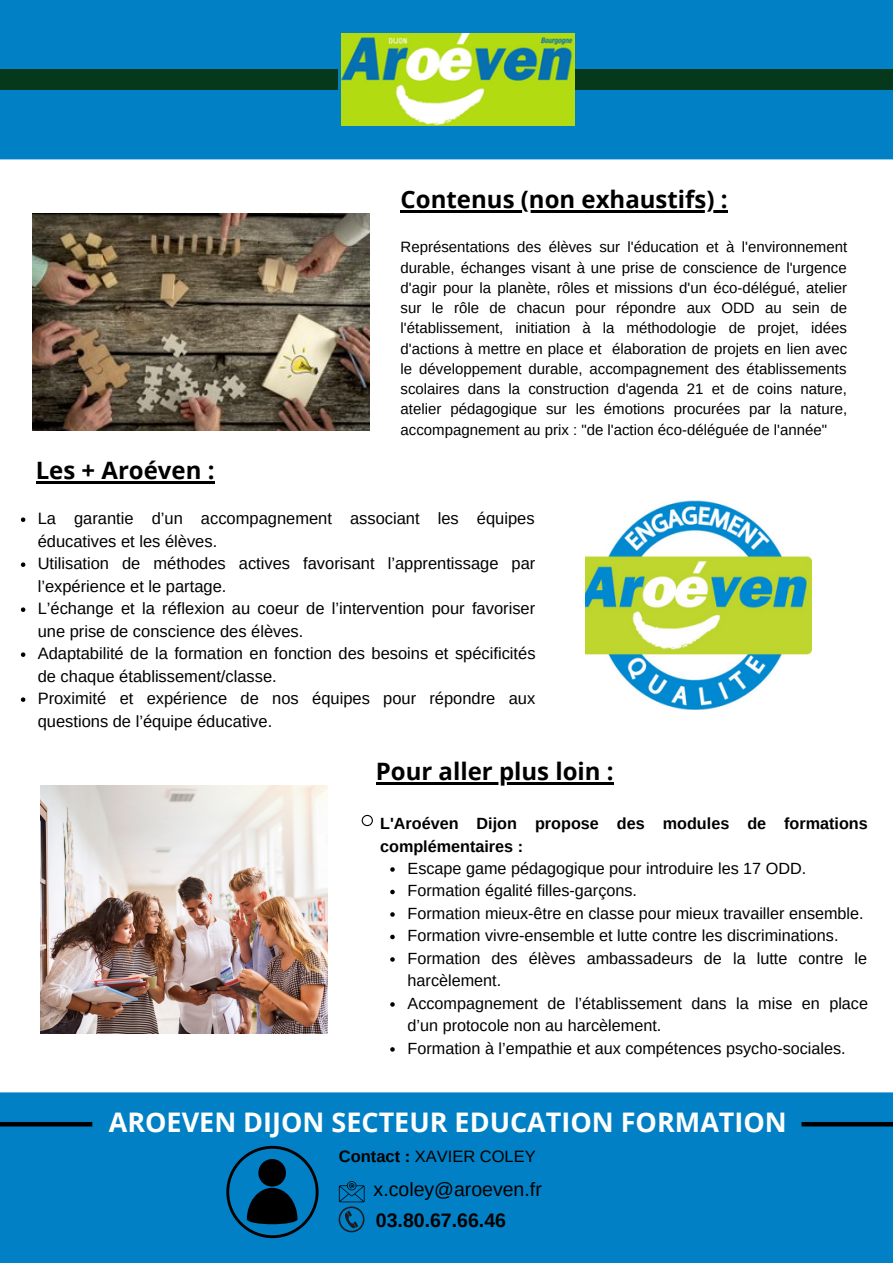
<style>
.page{position:relative;width:893px;height:1264px;background:#fff}
.page>*{position:absolute;margin:0;border:0;box-sizing:border-box;transform-origin:0 0}
.t1{font:700 27px "Open Sans";color:#fefefd}
.t2{font:700 24px "Open Sans";color:#000}
.t3{font:19.5px "Arimo";color:#000}
.t4{font:700 19.5px "Arimo";color:#000}
.t5{font:16.5px/22.5px "Arimo";color:#000}
.t6{font:16.2px/22.5px "Arimo";color:#000}
.t7{font:700 16.2px/22.5px "Arimo";color:#000}
.t8{font:15px/20.2px "Arimo";color:#000;text-align:justify}
.s1{font-weight:700}
</style>
<div class="page">
<img style="left:32px;top:213px;width:337px;height:217px">
<div style="left:0;top:0;width:892px;height:159px;background:#0180c5"></div>
<div style="left:0;top:69px;width:338px;height:11px;background:#06391c"></div>
<div style="left:0;top:80px;width:338px;height:10px;background:#06391c"></div>
<div style="left:554px;top:69px;width:338px;height:11px;background:#06391c"></div>
<div style="left:554px;top:80px;width:338px;height:10px;background:#06391c"></div>
<img style="left:586px;top:500px;width:225px;height:209px">
<img style="left:41px;top:785px;width:286px;height:248px">
<div style="left:0;top:1092px;width:892px;height:170px;background:#0180c5"></div>
<div style="left:0;top:1121px;width:92px;height:5px;background:#000"></div>
<div style="left:801px;top:1121px;width:91px;height:5px;background:#000"></div>
<svg style="left:338px;top:1180px;width:26px;height:52px"></svg>
<svg style="left:226px;top:1145px;width:92px;height:93px;background:#005584"></svg>
<svg style="left:361px;top:814px;width:12px;height:12px"></svg>
<hr style="left:400px;top:210px;width:327px;height:2px;background:#000">
<svg style="left:21px;top:517px;width:4px;height:5px"></svg>
<svg style="left:21px;top:562px;width:4px;height:5px"></svg>
<svg style="left:21px;top:607px;width:4px;height:5px"></svg>
<svg style="left:21px;top:652px;width:4px;height:5px"></svg>
<svg style="left:21px;top:697px;width:4px;height:5px"></svg>
<hr style="left:36px;top:481px;width:178px;height:2px;background:#000">
<hr style="left:376px;top:782px;width:237px;height:2px;background:#000">
<svg style="left:390px;top:867px;width:4px;height:4px"></svg>
<svg style="left:390px;top:889px;width:4px;height:5px"></svg>
<svg style="left:390px;top:912px;width:4px;height:4px"></svg>
<svg style="left:390px;top:934px;width:4px;height:5px"></svg>
<svg style="left:390px;top:957px;width:4px;height:4px"></svg>
<svg style="left:390px;top:1002px;width:4px;height:4px"></svg>
<svg style="left:390px;top:1047px;width:4px;height:4px"></svg>
<img style="left:341px;top:33px;width:234px;height:92px">
<h2 class="t2" style="left:36px;top:453px;width:180px">Les + Aroéven :</h2>
<h2 class="t2" style="left:400px;top:182px;width:328px">Contenus (non exhaustifs) :</h2>
<p class="t8" style="left:400px;top:237px;width:448px">Représentations des élèves sur l'éducation et à l'environnement durable, échanges visant à une prise de conscience de l'urgence d'agir pour la planète, rôles et missions d'un éco-délégué, atelier sur le rôle de chacun pour répondre aux ODD au sein de l'établissement, initiation à la méthodologie de projet, idées d'actions à mettre en place et élaboration de projets en lien avec le développement durable, accompagnement des établissements scolaires dans la construction d'agenda 21 et de coins nature, atelier pédagogique sur les émotions procurées par la nature, accompagnement au prix : "de l'action éco-déléguée de l'année"</p>
<p class="t5" style="left:38px;top:507px;width:499px">La garantie d’un accompagnement associant les équipes éducatives et les élèves.<br>Utilisation de méthodes actives favorisant l’apprentissage par l’expérience et le partage.<br>L’échange et la réflexion au coeur de l’intervention pour favoriser une prise de conscience des élèves.<br>Adaptabilité de la formation en fonction des besoins et spécificités de chaque établissement/classe.<br>Proximité et expérience de nos équipes pour répondre aux questions de l’équipe éducative.</p>
<h2 class="t2" style="left:376px;top:754px;width:239px">Pour aller plus loin :</h2>
<p class="t7" style="left:380px;top:812px;width:489px">L'Aroéven Dijon propose des modules de formations complémentaires :</p>
<p class="t6" style="left:407px;top:857px;width:462px">Escape game pédagogique pour introduire les 17 ODD.<br>Formation égalité filles-garçons.<br>Formation mieux-être en classe pour mieux travailler ensemble.<br>Formation vivre-ensemble et lutte contre les discriminations.<br>Formation des élèves ambassadeurs de la lutte contre le harcèlement.<br>Accompagnement de l’établissement dans la mise en place d’un protocole non au harcèlement.<br>Formation à l’empathie et aux compétences psycho-sociales.</p>
<h1 class="t1" style="left:109px;top:1102px;width:679px">AROEVEN DIJON SECTEUR EDUCATION FORMATION</h1>
<p class="t5" style="left:339px;top:1145px;width:198px"><span class="s1">Contact :</span> XAVIER COLEY</p>
<h3 class="t3" style="left:373px;top:1178px;width:170px">x.coley@aroeven.fr</h3>
<h3 class="t4" style="left:376px;top:1209px;width:131px">03.80.67.66.46</h3>
</div>
